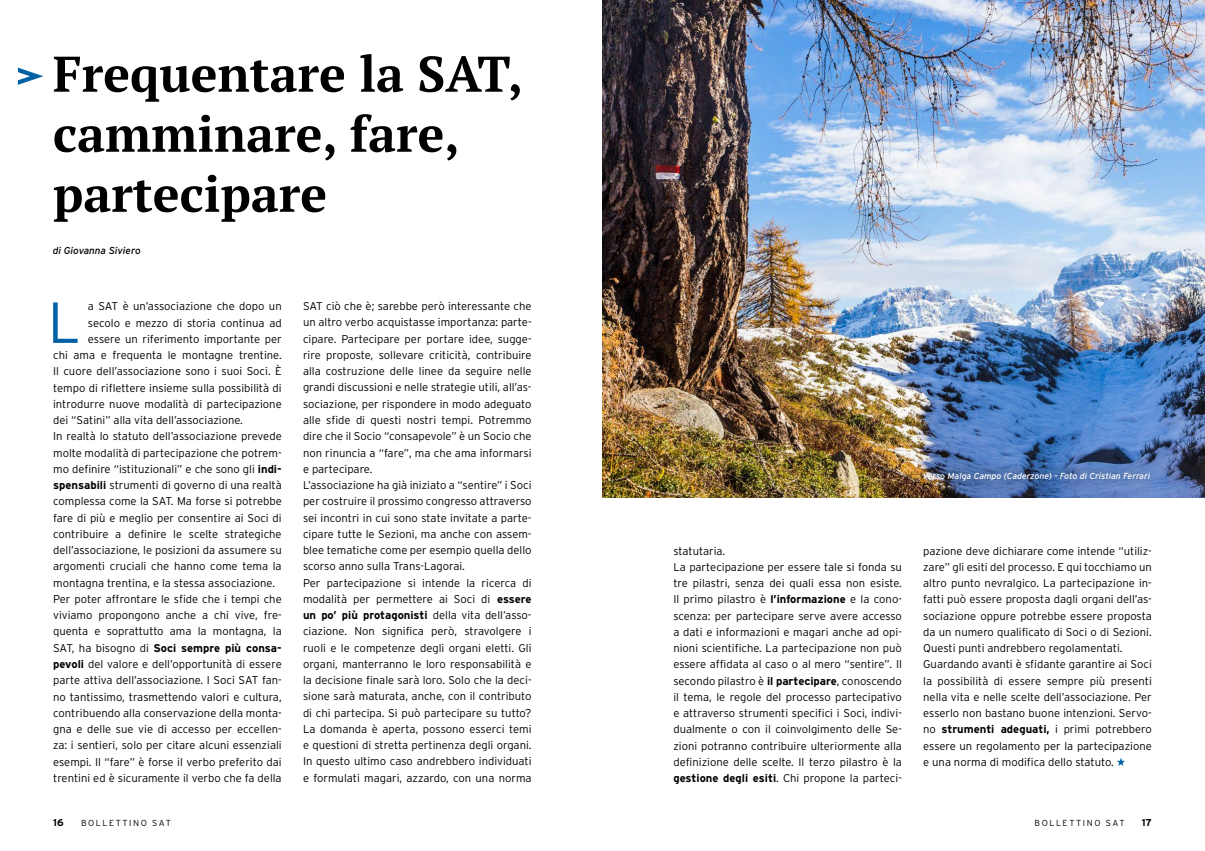
<style>
.page{position:relative;width:1205px;height:851px;background:#fff}
.page>*{position:absolute;margin:0;border:0;box-sizing:border-box;transform-origin:0 0}
.t1{font:300 57.62px "Interstate";color:#0061a7}
.t2{font:700 50px/60px "PT Serif";color:#000}
.t3{font:300 11.25px/16.2px "Interstate";color:#000}
.t4{font:700 11.25px "Interstate";color:#000}
.t5{font:italic 10px "Interstate";color:#000}
.t6{font:700 10px "Interstate";color:#000}
.t7{font:italic 8.75px "Interstate";color:#fff}
.t8{font:300 8.75px "Interstate";letter-spacing:.18em;color:#000}
.s1{font-weight:700}
.s2{font-weight:300}
</style>
<div class="page">
<svg style="left:1117px;top:758px;width:8px;height:7px"></svg>
<img style="left:602px;top:0;width:603px;height:497px">
<svg style="left:18px;top:68px;width:25px;height:17px"></svg>
<div style="left:912px;top:461px;width:248px;height:29px;background:#000;opacity:.8"></div>
<h2 class="t2" style="left:53px;top:43px;width:472px">Frequentare la SAT, camminare, fare, partecipare</h2>
<p class="t5" style="left:53px;top:245px;width:89px">di Giovanna Siviero</p>
<h1 class="t1" style="left:48px;top:290px;width:35px">L</h1>
<p class="t3" style="left:88px;top:298px;width:195px">a SAT è un’associazione che dopo un</p>
<p class="t3" style="left:88px;top:314px;width:195px">secolo e mezzo di storia continua ad</p>
<p class="t3" style="left:88px;top:330px;width:195px">essere un riferimento importante per</p>
<p class="t3" style="left:53px;top:347px;width:230px">chi ama e frequenta le montagne trentine.</p>
<p class="t3" style="left:53px;top:363px;width:230px">Il cuore dell’associazione sono i suoi Soci. È</p>
<p class="t3" style="left:53px;top:379px;width:230px">tempo di riflettere insieme sulla possibilità di</p>
<p class="t3" style="left:53px;top:395px;width:230px">introdurre nuove modalità di partecipazione</p>
<p class="t3" style="left:53px;top:412px;width:191px">dei “Satini” alla vita dell’associazione.</p>
<p class="t3" style="left:53px;top:428px;width:230px">In realtà lo statuto dell’associazione prevede</p>
<p class="t3" style="left:53px;top:444px;width:230px">molte modalità di partecipazione che potrem-</p>
<p class="t3" style="left:53px;top:460px;width:230px">mo definire “istituzionali” e che sono gli <span class="s1">indi-</span></p>
<p class="t3" style="left:53px;top:477px;width:230px"><span class="s1">spensabili</span> strumenti di governo di una realtà</p>
<p class="t3" style="left:53px;top:493px;width:230px">complessa come la SAT. Ma forse si potrebbe</p>
<p class="t3" style="left:53px;top:509px;width:230px">fare di più e meglio per consentire ai Soci di</p>
<p class="t3" style="left:53px;top:525px;width:230px">contribuire a definire le scelte strategiche</p>
<p class="t3" style="left:53px;top:542px;width:230px">dell’associazione, le posizioni da assumere su</p>
<p class="t3" style="left:53px;top:558px;width:230px">argomenti cruciali che hanno come tema la</p>
<p class="t3" style="left:53px;top:574px;width:223px">montagna trentina, e la stessa associazione.</p>
<p class="t3" style="left:53px;top:590px;width:230px">Per poter affrontare le sfide che i tempi che</p>
<p class="t3" style="left:53px;top:607px;width:230px">viviamo propongono anche a chi vive, fre-</p>
<p class="t3" style="left:53px;top:623px;width:230px">quenta e soprattutto ama la montagna, la</p>
<p class="t4" style="left:53px;top:641px;width:230px"><span class="s2">SAT, ha bisogno di</span> Soci sempre più consa-</p>
<p class="t3" style="left:53px;top:655px;width:230px"><span class="s1">pevoli</span> del valore e dell’opportunità di essere</p>
<p class="t3" style="left:53px;top:672px;width:230px">parte attiva dell’associazione. I Soci SAT fan-</p>
<p class="t3" style="left:53px;top:688px;width:230px">no tantissimo, trasmettendo valori e cultura,</p>
<p class="t3" style="left:53px;top:704px;width:230px">contribuendo alla conservazione della monta-</p>
<p class="t3" style="left:53px;top:720px;width:230px">gna e delle sue vie di accesso per eccellen-</p>
<p class="t3" style="left:53px;top:737px;width:230px">za: i sentieri, solo per citare alcuni essenziali</p>
<p class="t3" style="left:53px;top:753px;width:230px">esempi. Il “fare” è forse il verbo preferito dai</p>
<p class="t3" style="left:53px;top:769px;width:230px">trentini ed è sicuramente il verbo che fa della</p>
<p class="t3" style="left:303px;top:298px;width:230px">SAT ciò che è; sarebbe però interessante che un altro verbo acquistasse importanza: parte&shy;cipare. Partecipare per portare idee, sugge&shy;rire proposte, sollevare criticità, contribuire alla costruzione delle linee da seguire nelle grandi discussioni e nelle strategie utili, all’as&shy;sociazione, per rispondere in modo adeguato alle sfide di questi nostri tempi. Potremmo dire che il Socio “consapevole” è un Socio che non rinuncia a “fare”, ma che ama informarsi e partecipare.<br>L’associazione ha già iniziato a “sentire” i Soci per costruire il prossimo congresso attraverso sei incontri in cui sono state invitate a parte&shy;cipare tutte le Sezioni, ma anche con assem&shy;blee tematiche come per esempio quella dello scorso anno sulla Trans-Lagorai.<br>Per partecipazione si intende la ricerca di modalità per permettere ai Soci di <span class="s1">essere un po’ più protagonisti</span> della vita dell’asso&shy;ciazione. Non significa però, stravolgere i ruoli e le competenze degli organi eletti. Gli organi, manterranno le loro responsabilità e la decisione finale sarà loro. Solo che la deci&shy;sione sarà maturata, anche, con il contributo di chi partecipa. Si può partecipare su tutto?<br>La domanda è aperta, possono esserci temi e questioni di stretta pertinenza degli organi.<br>In questo ultimo caso andrebbero individuati e formulati magari, azzardo, con una norma</p>
<p class="t7" style="left:922px;top:470px;width:229px">Verso Malga Campo (Caderzone) - Foto di Cristian Ferrari</p>
<p class="t3" style="left:673px;top:542px;width:230px">statutaria.<br>La partecipazione per essere tale si fonda su tre pilastri, senza dei quali essa non esiste.<br>Il primo pilastro è <span class="s1">l’informazione</span> e la cono&shy;scenza: per partecipare serve avere accesso a dati e informazioni e magari anche ad opi&shy;nioni scientifiche. La partecipazione non può essere affidata al caso o al mero “sentire”. Il secondo pilastro è <span class="s1">il partecipare</span>, conoscendo il tema, le regole del processo partecipativo e attraverso strumenti specifici i Soci, indivi&shy;dualmente o con il coinvolgimento delle Se&shy;zioni potranno contribuire ulteriormente alla definizione delle scelte. Il terzo pilastro è la <span class="s1">gestione degli esiti</span>. Chi propone la parteci-</p>
<p class="t3" style="left:923px;top:542px;width:230px">pazione deve dichiarare come intende “utiliz&shy;zare” gli esiti del processo. E qui tocchiamo un altro punto nevralgico. La partecipazione in&shy;fatti può essere proposta dagli organi dell’as&shy;sociazione oppure potrebbe essere proposta da un numero qualificato di Soci o di Sezioni.<br>Questi punti andrebbero regolamentati.<br>Guardando avanti è sfidante garantire ai Soci la possibilità di essere sempre più presenti nella vita e nelle scelte dell’associazione. Per esserlo non bastano buone intenzioni. Servo&shy;no <span class="s1">strumenti adeguati,</span> i primi potrebbero essere un regolamento per la partecipazione e una norma di modifica dello statuto.</p>
<p class="t6" style="left:53px;top:817px;width:12px">16</p>
<p class="t8" style="left:81px;top:817px;width:91px">BOLLETTINO SAT</p>
<p class="t8" style="left:1034px;top:817px;width:91px">BOLLETTINO SAT</p>
<p class="t6" style="left:1141px;top:817px;width:12px">17</p>
</div>
